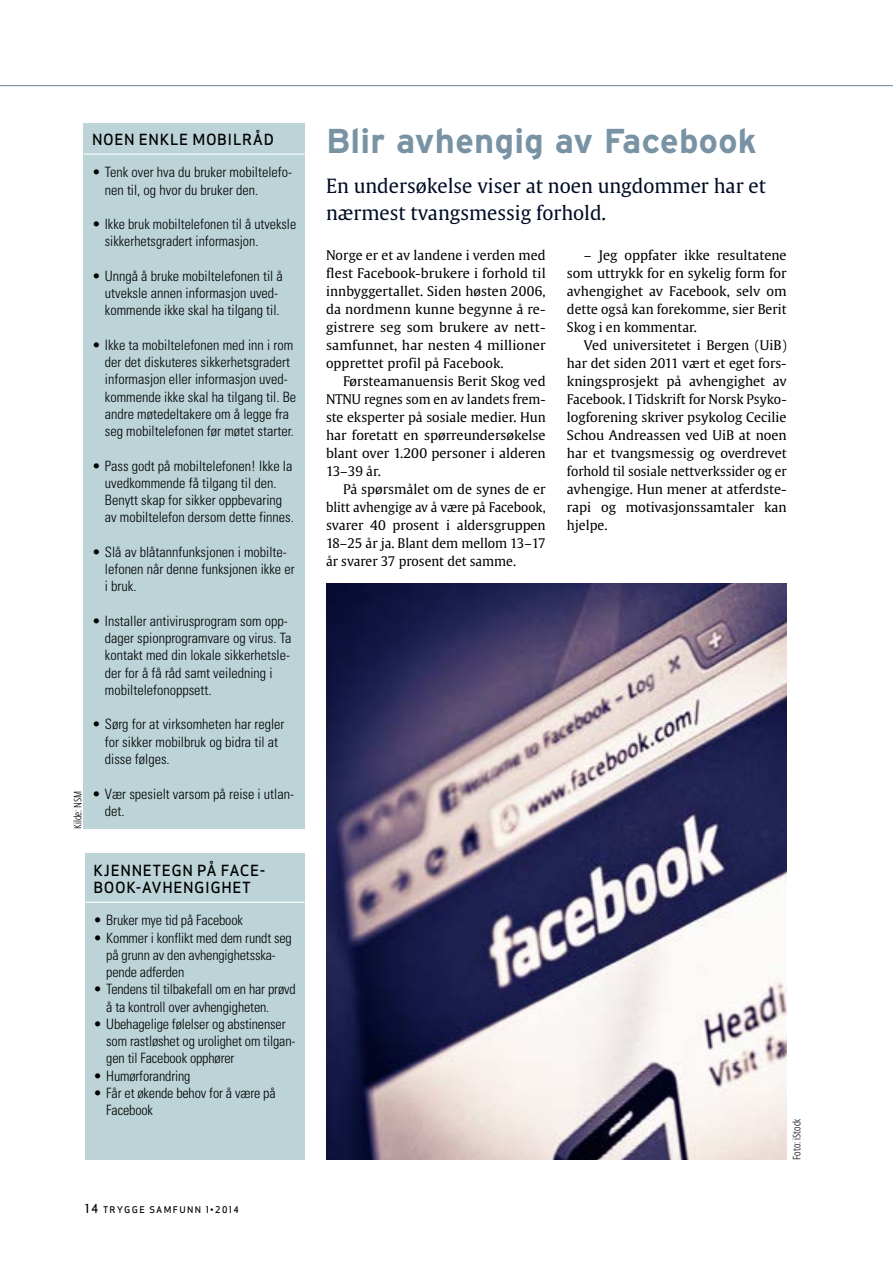
<style>
.page{position:relative;width:893px;height:1263px;background:#fff}
.page>*{position:absolute;margin:0;border:0;box-sizing:border-box;transform-origin:0 0}
.t1{font:700 34.5px "Interstate";letter-spacing:.01em;color:#7993a5}
.t2{font:19.5px/27px "Gulliver Regular Roman";color:#000d25}
.t3{font:15px/17.4px "Apex Sans Medium T";letter-spacing:.04em;color:#000}
.t4{font:300 condensed 14.25px/17.2px "Univers";color:#000}
.t5{font:13.2px/18px "Gulliver Regular Roman";color:#000;text-align:justify}
.t6{font:300 10.5px "Fedra Sans Cond Alt Std";color:#000}
.t7{font:9px "Apex Sans Medium C";letter-spacing:.15em;color:#000}
.s1{font-size:12px}
</style>
<div class="page">
<hr style="left:0;top:85px;width:893px;height:1px;background:#7993a5">
<div style="left:84px;top:123px;width:221px;height:705px;background:#bcd4d7"></div>
<hr style="left:84px;top:154px;width:221px;height:1px;background:#fff">
<div style="left:85px;top:854px;width:220px;height:306px;background:#bcd4d7"></div>
<hr style="left:85px;top:902px;width:220px;height:1px;background:#fff">
<img style="left:326px;top:584px;width:461px;height:576px">
<p class="t6" style="left:72px;top:828px;width:39px;rotate:-90deg">Kilde: NSM</p>
<p class="t3" style="left:92px;top:131px;width:183px">NOEN ENKLE MOBILRÅD</p>
<p class="t4" style="left:105px;top:164px;width:189px;text-indent:-13px">• Tenk over hva du bruker mobiltelefo&shy;nen til, og hvor du bruker den.</p>
<p class="t4" style="left:105px;top:215px;width:193px;text-indent:-13px">• Ikke bruk mobiltelefonen til å utveksle sikkerhetsgradert informasjon.</p>
<p class="t4" style="left:105px;top:267px;width:180px;text-indent:-13px">• Unngå å bruke mobiltelefonen til å utveksle annen informasjon uved&shy;kommende ikke skal ha tilgang til.</p>
<p class="t4" style="left:105px;top:336px;width:193px;text-indent:-13px">• Ikke ta mobiltelefonen med inn i rom der det diskuteres sikkerhetsgradert informasjon eller informasjon uved&shy;kommende ikke skal ha tilgang til. Be andre møtedeltakere om å legge fra seg mobiltelefonen før møtet starter.</p>
<p class="t4" style="left:105px;top:457px;width:191px;text-indent:-13px">• Pass godt på mobiltelefonen! Ikke la uvedkommende få tilgang til den.<br>Benytt skap for sikker oppbevaring av mobiltelefon dersom dette finnes.</p>
<p class="t4" style="left:105px;top:543px;width:191px;text-indent:-13px">• Slå av blåtannfunksjonen i mobilte&shy;lefonen når denne funksjonen ikke er i bruk.</p>
<p class="t4" style="left:105px;top:612px;width:188px;text-indent:-13px">• Installer antivirusprogram som opp&shy;dager spionprogramvare og virus. Ta kontakt med din lokale sikkerhetsle&shy;der for å få råd samt veiledning i mobiltelefonoppsett.</p>
<p class="t4" style="left:105px;top:716px;width:181px;text-indent:-13px">• Sørg for at virksomheten har regler for sikker mobilbruk og bidra til at disse følges.</p>
<p class="t4" style="left:105px;top:785px;width:191px;text-indent:-13px">• Vær spesielt varsom på reise i utlan&shy;det.</p>
<p class="t3" style="left:94px;top:861px;width:173px">KJ ENNETEGN PÅ FACE-<br>BOOK-AVHENGIGHET</p>
<p class="t4" style="left:94px;top:912px;width:151px">• Bruker mye tid på Facebook</p>
<p class="t4" style="left:106px;top:929px;width:187px;text-indent:-13px">• Kommer i konflikt med dem rundt seg på grunn av den avhengighetsska&shy;pende adferden</p>
<p class="t4" style="left:106px;top:981px;width:191px;text-indent:-13px">• Tendens til tilbakefall om en har prøvd å ta kontroll over avhengigheten.</p>
<p class="t4" style="left:106px;top:1015px;width:191px;text-indent:-13px">• Ubehagelige følelser og abstinenser som rastløshet og urolighet om tilgan&shy;gen til Facebook opphører</p>
<p class="t4" style="left:94px;top:1067px;width:98px">• Humørforandring</p>
<p class="t4" style="left:106px;top:1084px;width:171px;text-indent:-13px">• Får et økende behov for å være på<br>Facebook</p>
<p class="t7" style="left:85px;top:1204px;width:155px"><span class="s1">14</span> TRYGGE SAMFUNN 1•2014</p>
<h1 class="t1" style="left:326px;top:122px;width:432px">Blir avhengig av Facebook</h1>
<h2 class="t2" style="left:326px;top:172px;width:441px">En undersøkelse viser at noen ungdommer har et nærmest tvangsmessig forhold.</h2>
<p class="t5" style="left:326px;top:246px;width:221px">Norge er et av landene i verden med flest Facebook-brukere i forhold til innbyggertallet. Siden høsten 2006, da nordmenn kunne begynne å re&shy;gistrere seg som brukere av nett&shy;samfunnet, har nesten 4 millioner opprettet profil på Facebook.</p>
<p class="t5" style="left:326px;top:372px;width:221px;text-indent:17px">Førsteamanuensis Berit Skog ved NTNU regnes som en av landets frem&shy;ste eksperter på sosiale medier. Hun har foretatt en spørreundersøkelse blant over 1.200 personer i alderen 13–39 år.</p>
<p class="t5" style="left:326px;top:480px;width:221px;text-indent:17px">På spørsmålet om de synes de er blitt avhengige av å være på Facebook, svarer 40 prosent i aldersgruppen 18–25 år ja. Blant dem mellom 13–17 år svarer 37 prosent det samme.</p>
<p class="t5" style="left:567px;top:246px;width:221px;text-indent:17px">– Jeg oppfater ikke resultatene som uttrykk for en sykelig form for avhengighet av Facebook, selv om dette også kan forekomme, sier Berit Skog i en kommentar.</p>
<p class="t5" style="left:567px;top:336px;width:221px;text-indent:17px">Ved universitetet i Bergen (UiB) har det siden 2011 vært et eget fors&shy;kningsprosjekt på avhengighet av Facebook. I Tidskrift for Norsk Psyko&shy;logforening skriver psykolog Cecilie Schou Andreassen ved UiB at noen har et tvangsmessig og overdrevet forhold til sosiale nettverkssider og er avhengige. Hun mener at atferdste&shy;rapi og motivasjonssamtaler kan hjelpe.</p>
<p class="t6" style="left:791px;top:1160px;width:43px;rotate:-90deg">Foto: iStock</p>
</div>
